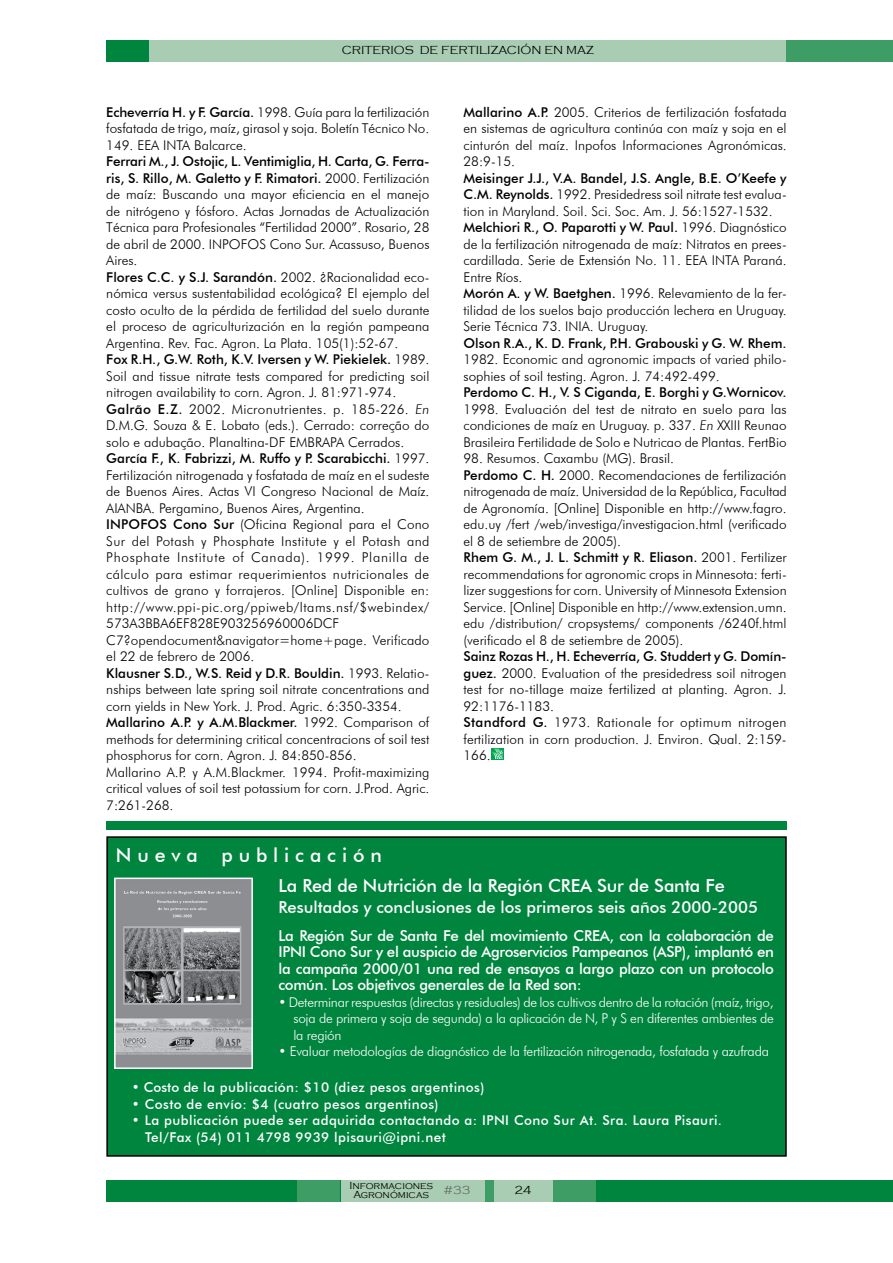
<style>
.page{position:relative;width:893px;height:1263px;background:#fff}
.page>*{position:absolute;margin:0;border:0;box-sizing:border-box;transform-origin:0 0}
.t1{font:500 19.5px "Futura BT";color:#fff}
.t2{font:500 18px "Futura BT";letter-spacing:-.01em;color:#fff}
.t3{font:500 16.5px "Futura BT";color:#fff}
.t4{font:500 15px/16.5px "Futura BT";letter-spacing:-.02em;color:#fff;text-align:justify}
.t5{font:300 13.5px/16.5px "Futura BT";color:#000}
.t6{font:300 13.5px/16.5px "Futura BT";letter-spacing:-.02em;color:#fff;text-align:justify}
.t7{font:500 13.5px/16.5px "Futura BT";letter-spacing:.03em;color:#fff}
.t8{font:500 13.5px "Futura BT";color:#000}
.t9{font:300 12px "Copperplate Gothic";color:#000}
.t10{font:300 12px "Copperplate Gothic";color:#636466}
.t11{font:300 10.5px/9px "Copperplate Gothic";color:#000;text-align:center}
.s1{font-weight:500}
.s2{font-style:italic}
</style>
<div class="page">
<div style="left:106px;top:1180px;width:787px;height:21px;background:#00853f"></div>
<div style="left:298px;top:1180px;width:42px;height:21px;background:#3e9d64"></div>
<div style="left:341px;top:1180px;width:212px;height:21px;background:#a9cdb2"></div>
<div style="left:553px;top:1180px;width:42px;height:21px;background:#3e9d64"></div>
<div style="left:485px;top:1180px;width:8px;height:21px;background:#3e9d64"></div>
<div style="left:106px;top:40px;width:787px;height:22px;background:#a9cdb2"></div>
<div style="left:106px;top:40px;width:43px;height:22px;background:#00853f"></div>
<div style="left:491px;top:748px;width:12px;height:11px;background:#00a650"></div>
<svg style="left:492px;top:748px;width:11px;height:11px"></svg>
<div style="left:787px;top:40px;width:106px;height:22px;background:#3e9d64"></div>
<div style="left:107px;top:837px;width:679px;height:319px;background:#00853f"></div>
<div style="left:106px;top:836px;width:681px;height:321px;border:2px solid #000"></div>
<img style="left:117px;top:880px;width:133px;height:186px">
<div style="left:114px;top:877px;width:139px;height:192px;border:2px solid #fff"></div>
<div style="left:106px;top:821px;width:681px;height:9px;background:#00853f"></div>
<p class="t9" style="left:342px;top:44px;width:254px">CRITERIOS DE FERTILIZACIÓN EN MAZ</p>
<p class="t5" style="left:106px;top:103px;width:325px;text-align:justify"><span class="s1">Echeverría H. y F. García.</span> 1998. Guía para la fertilización fosfatada de trigo, maíz, girasol y soja. Boletín Técnico No.<br>149. EEA INTA Balcarce.</p>
<p class="t5" style="left:106px;top:153px;width:325px"><span class="s1">Ferrari M., J. Ostojic, L. Ventimiglia, H. Carta, G. Ferra&shy;ris, S. Rillo, M. Galetto y F. Rimatori.</span> 2000. Fertilización de maíz: Buscando una mayor eficiencia en el manejo de nitrógeno y fósforo. Actas Jornadas de Actualización Técnica para Profesionales “Fertilidad 2000”. Rosario, 28 de abril de 2000. INPOFOS Cono Sur. Acassuso, Buenos Aires.<br><span class="s1">Flores C.C. y S.J. Sarandón.</span> 2002. ¿Racionalidad eco&shy;nómica versus sustentabilidad ecológica? El ejemplo del costo oculto de la pérdida de fertilidad del suelo durante el proceso de agriculturización en la región pampeana Argentina. Rev. Fac. Agron. La Plata. 105(1):52-67.<br><span class="s1">Fox R.H., G.W. Roth, K.V. Iversen y W. Piekielek.</span> 1989.<br>Soil and tissue nitrate tests compared for predicting soil nitrogen availability to corn. Agron. J. 81:971-974.<br><span class="s1">Galrão E.Z.</span> 2002. Micronutrientes. p. 185-226. <span class="s2">En </span>D.M.G. Souza &amp; E. Lobato (eds.). Cerrado: correção do solo e adubação. Planaltina-DF EMBRAPA Cerrados.<br><span class="s1">García F., K. Fabrizzi, M. Ruffo y P. Scarabicchi.</span> 1997.<br>Fertilización nitrogenada y fosfatada de maíz en el sudeste de Buenos Aires. Actas VI Congreso Nacional de Maíz.<br>AIANBA. Pergamino, Buenos Aires, Argentina.<br><span class="s1">INPOFOS Cono Sur</span> (Oficina Regional para el Cono Sur del Potash y Phosphate Institute y el Potash and Phosphate Institute of Canada). 1999. Planilla de cálculo para estimar requerimientos nutricionales de cultivos de grano y forrajeros. [Online] Disponible en: http://www.ppi-pic.org/ppiweb/ltams.nsf/$webindex/ 573A3BBA6EF828E903256960006DCF C7?opendocument&amp;navigator=home+page. Verificado el 22 de febrero de 2006.<br><span class="s1">Klausner S.D., W.S. Reid y D.R. Bouldin.</span> 1993. Relatio&shy;nships between late spring soil nitrate concentrations and corn yields in New York. J. Prod. Agric. 6:350-3354.<br><span class="s1">Mallarino A.P. y A.M.Blackmer.</span> 1992. Comparison of methods for determining critical concentracions of soil test phosphorus for corn. Agron. J. 84:850-856.<br>Mallarino A.P. y A.M.Blackmer. 1994. Profit-maximizing critical values of soil test potassium for corn. J.Prod. Agric.<br>7:261-268.</p>
<h1 class="t1" style="left:116px;top:843px;width:267px">N u e v a p u b l i c a c i ó n</h1>
<p class="t5" style="left:463px;top:103px;width:325px;text-align:justify"><span class="s1">Mallarino A.P.</span> 2005. Criterios de fertilización fosfatada en sistemas de agricultura continúa con maíz y soja en el cinturón del maíz. Inpofos Informaciones Agronómicas.<br>28:9-15.</p>
<p class="t5" style="left:463px;top:169px;width:325px"><span class="s1">Meisinger J.J., V.A. Bandel, J.S. Angle, B.E. O’Keefe y C.M. Reynolds.</span> 1992. Presidedress soil nitrate test evalua&shy;tion in Maryland. Soil. Sci. Soc. Am. J. 56:1527-1532.<br><span class="s1">Melchiori R., O. Paparotti y W. Paul.</span> 1996. Diagnóstico de la fertilización nitrogenada de maíz: Nitratos en prees&shy;cardillada. Serie de Extensión No. 11. EEA INTA Paraná.<br>Entre Ríos.<br><span class="s1">Morón A. y W. Baetghen.</span> 1996. Relevamiento de la fer&shy;tilidad de los suelos bajo producción lechera en Uruguay.<br>Serie Técnica 73. INIA. Uruguay.</p>
<p class="t8" style="left:463px;top:335px;width:325px">Olson R.A., K. D. Frank, P.H. Grabouski y G. W. Rhem.</p>
<p class="t5" style="left:463px;top:351px;width:325px">1982. Economic and agronomic impacts of varied philo&shy;sophies of soil testing. Agron. J. 74:492-499.</p>
<p class="t8" style="left:463px;top:384px;width:325px">Perdomo C. H., V. S Ciganda, E. Borghi y G.Wornicov.</p>
<p class="t5" style="left:463px;top:400px;width:325px;text-align:justify">1998. Evaluación del test de nitrato en suelo para las condiciones de maíz en Uruguay. p. 337. <span class="s2">En</span> XXIII Reunao Brasileira Fertilidade de Solo e Nutricao de Plantas. FertBio</p>
<p class="t5" style="left:463px;top:450px;width:325px">98. Resumos. Caxambu (MG). Brasil.<br><span class="s1">Perdomo C. H.</span> 2000. Recomendaciones de fertilización nitrogenada de maíz. Universidad de la República, Facultad de Agronomía. [Online] Disponible en http://www.fagro. edu.uy /fert /web/investiga/investigacion.html (verificado el 8 de setiembre de 2005).<br><span class="s1">Rhem G. M., J. L. Schmitt y R. Eliason.</span> 2001. Fertilizer recommendations for agronomic crops in Minnesota: ferti&shy;lizer suggestions for corn. University of Minnesota Extension Service. [Online] Disponible en http://www.extension.umn. edu /distribution/ cropsystems/ components /6240f.html (verificado el 8 de setiembre de 2005).</p>
<p class="t5" style="left:463px;top:648px;width:325px"><span class="s1">Sainz Rozas H., H. Echeverría, G. Studdert y G. Domín&shy;guez.</span> 2000. Evaluation of the presidedress soil nitrogen test for no-tillage maize fertilized at planting. Agron. J.<br>92:1176-1183.<br><span class="s1">Standford G.</span> 1973. Rationale for optimum nitrogen fertilization in corn production. J. Environ. Qual. 2:159- 166.</p>
<h2 class="t2" style="left:279px;top:874px;width:448px">La Red de Nutrición de la Región CREA Sur de Santa Fe</h2>
<p class="t3" style="left:279px;top:897px;width:481px">Resultados y conclusiones de los primeros seis años 2000-2005</p>
<p class="t4" style="left:278px;top:927px;width:497px">La Región Sur de Santa Fe del movimiento CREA, con la colaboración de IPNI Cono Sur y el auspicio de Agroservicios Pampeanos (ASP), implantó en la campaña 2000/01 una red de ensayos a largo plazo con un protocolo común. Los objetivos generales de la Red son:</p>
<p class="t6" style="left:293px;top:993px;width:482px;text-indent:-15px">• Determinar respuestas (directas y residuales) de los cultivos dentro de la rotación (maíz, trigo, soja de primera y soja de segunda) a la aplicación de N, P y S en diferentes ambientes de la región</p>
<p class="t6" style="left:278px;top:1043px;width:492px">• Evaluar metodologías de diagnóstico de la fertilización nitrogenada, fosfatada y azufrada</p>
<p class="t7" style="left:132px;top:1079px;width:354px">• Costo de la publicación: $10 (diez pesos argentinos)</p>
<p class="t7" style="left:132px;top:1095px;width:308px">• Costo de envío: $4 (cuatro pesos argentinos)</p>
<p class="t7" style="left:145px;top:1112px;width:578px;text-indent:-13px">• La publicación puede ser adquirida contactando a: IPNI Cono Sur At. Sra. Laura Pisauri.<br>Tel/Fax (54) 011 4798 9939 lpisauri@ipni.net</p>
<p class="t11" style="left:349px;top:1181px;width:85px">Informaciones<br>Agronómicas</p>
<p class="t10" style="left:444px;top:1184px;width:28px">#33</p>
<p class="t9" style="left:514px;top:1184px;width:18px">24</p>
</div>
